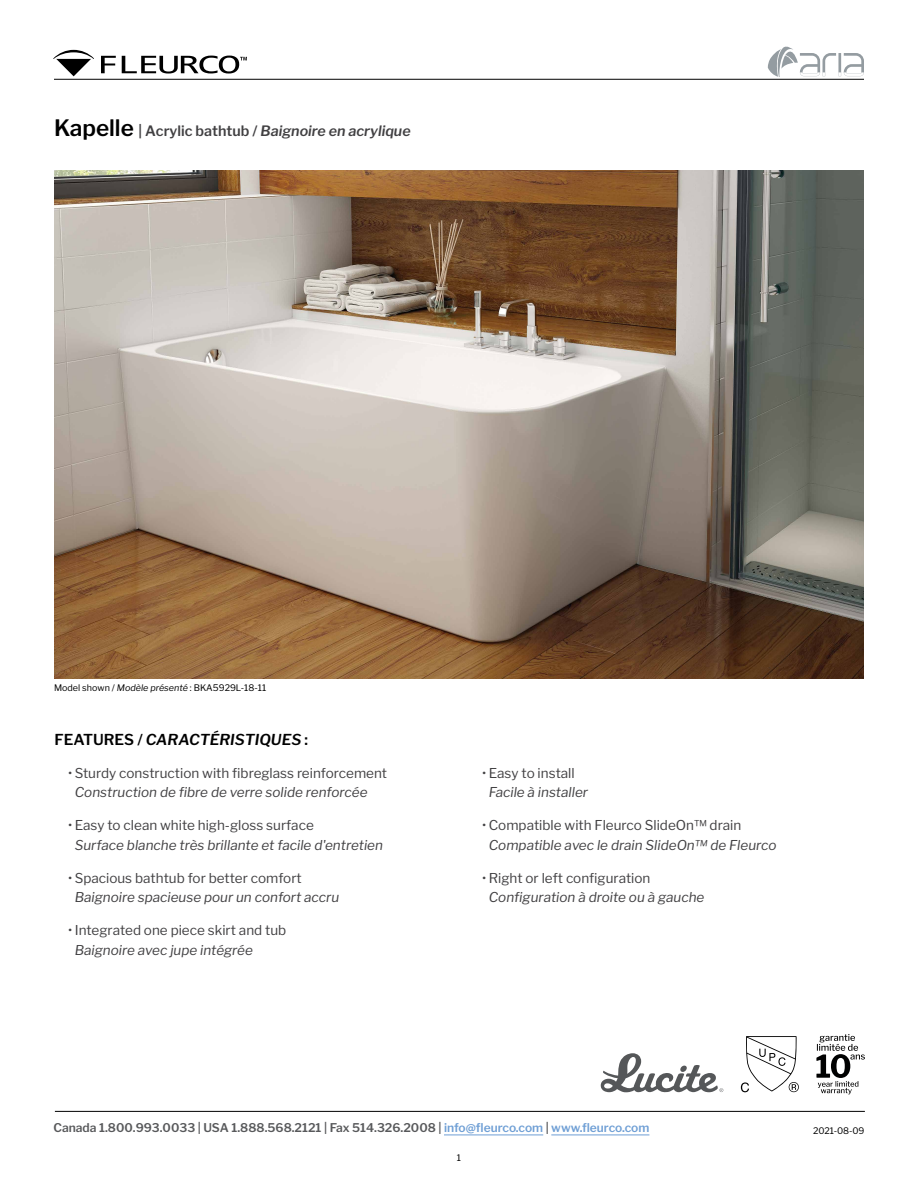
<style>
.page{position:relative;width:918px;height:1188px;background:#fff}
.page>*{position:absolute;margin:0;border:0;box-sizing:border-box;transform-origin:0 0}
.t1{font:italic 600 15px "Libre Franklin";color:#000}
.t2{font:italic 600 14.25px "Libre Franklin";color:#414042}
.t3{font:italic 13.5px "Libre Franklin";color:#414042}
.t4{font:13.5px "Libre Franklin";color:#414042}
.t5{font:600 12px "Libre Franklin";color:#58595b}
.t6{font:9px "Libre Franklin";color:#000}
.s1{font-style:normal;font-size:22.5px;color:#000}
.s2{font-style:normal}
.s3{font-style:italic}
.s4{color:#6f9fd5}
</style>
<div class="page">
<svg style="left:768px;top:46px;width:96px;height:31px"></svg>
<hr style="left:54px;top:79px;width:810px;height:1px;background:#000">
<hr style="left:55px;top:1111px;width:810px;height:1px;background:#000">
<hr style="left:444px;top:1135px;width:99px;height:1px;background:#6f9fd5">
<hr style="left:551px;top:1135px;width:98px;height:1px;background:#6f9fd5">
<svg style="left:816px;top:1034px;width:49px;height:60px"></svg>
<svg style="left:101px;top:56px;width:15px;height:17px"></svg>
<svg style="left:53px;top:50px;width:41px;height:26px"></svg>
<svg style="left:122px;top:56px;width:125px;height:18px"></svg>
<svg style="left:741px;top:1036px;width:58px;height:56px"></svg>
<svg style="left:601px;top:1053px;width:122px;height:39px"></svg>
<img style="left:54px;top:171px;width:810px;height:507px">
<p class="t2" style="left:54px;top:122px;width:358px"><span class="s1">Kapelle</span> <span class="s2">| Acrylic bathtub /</span> Baignoire en acrylique</p>
<p class="t6" style="left:54px;top:682px;width:214px">Model shown / <span class="s3">Modèle présenté</span> : BKA5929L-18-11</p>
<p class="t1" style="left:55px;top:730px;width:255px"><span class="s2">Features /</span> Caractéristiques <span class="s2">:</span></p>
<p class="t4" style="left:68px;top:765px;width:321px">• Sturdy construction with fibreglass reinforcement</p>
<p class="t3" style="left:75px;top:784px;width:294px">Construction de fibre de verre solide renforcée</p>
<p class="t4" style="left:68px;top:817px;width:247px">• Easy to clean white high-gloss surface</p>
<p class="t3" style="left:75px;top:837px;width:310px">Surface blanche très brillante et facile d'entretien</p>
<p class="t4" style="left:68px;top:870px;width:235px">• Spacious bathtub for better comfort</p>
<p class="t3" style="left:75px;top:889px;width:266px">Baignoire spacieuse pour un confort accru</p>
<p class="t4" style="left:68px;top:922px;width:220px">• Integrated one piece skirt and tub</p>
<p class="t3" style="left:75px;top:942px;width:180px">Baignoire avec jupe intégrée</p>
<p class="t4" style="left:482px;top:765px;width:94px">• Easy to install</p>
<p class="t3" style="left:489px;top:784px;width:101px">Facile à installer</p>
<p class="t4" style="left:482px;top:817px;width:261px">• Compatible with Fleurco SlideOn™ drain</p>
<p class="t3" style="left:489px;top:836px;width:289px">Compatible avec le drain SlideOn™ de Fleurco</p>
<p class="t4" style="left:482px;top:869px;width:170px">• Right or left configuration</p>
<p class="t3" style="left:489px;top:889px;width:217px">Configuration à droite ou à gauche</p>
<p class="t5" style="left:54px;top:1120px;width:597px">Canada 1.800.993.0033 | USA 1.888.568.2121 | Fax 514.326.2008 | <span class="s4">info@fleurco.com</span> | <span class="s4">www.fleurco.com</span></p>
<p class="t6" style="left:457px;top:1153px;width:6px">1</p>
<p class="t6" style="left:813px;top:1125px;width:53px">2021-08-09</p>
</div>
